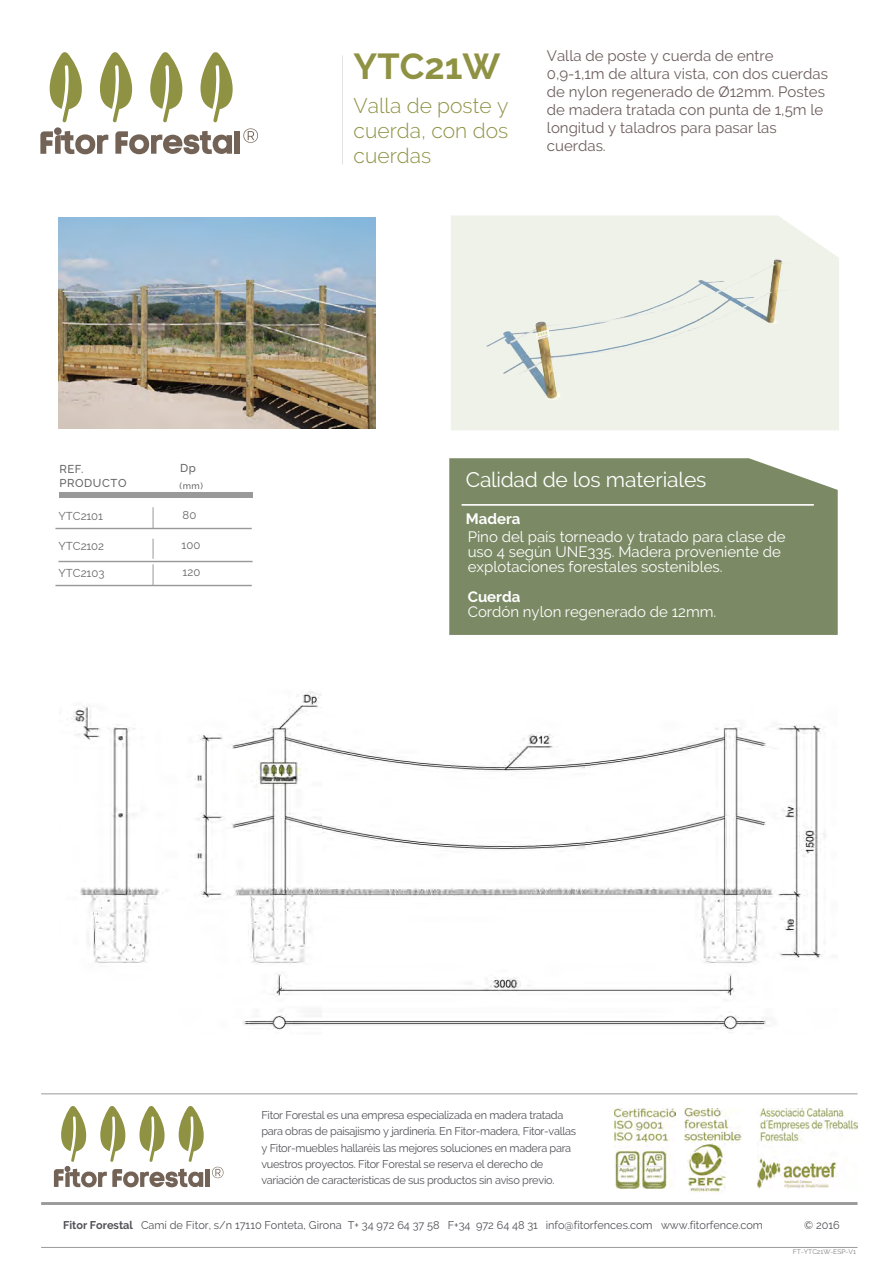
<style>
.page{position:relative;width:893px;height:1263px;background:#fff}
.page>*{position:absolute;margin:0;border:0;box-sizing:border-box;transform-origin:0 0}
.t1{font:700 36px "Raleway";color:#8f9243}
.t2{font:300 21px/25.2px "Raleway";color:#8f9243;text-align:justify}
.t3{font:21px "Raleway";letter-spacing:-.005em;color:#fff}
.t4{font:15px/18px "Raleway";color:#6d5e5d}
.t5{font:15px/15px "Raleway";color:#fff}
.t6{font:700 15px "Raleway";color:#fff}
.t7{font:700 15px "Raleway";color:#fff}
.t8{font:11.4px "Raleway";color:#666}
.t9{font:500 11.4px/13.6px "Raleway";letter-spacing:.05em;color:#666}
.t10{font:11.25px/16.4px "Raleway";letter-spacing:-.025em;color:#525258}
.t11{font:11.25px "Raleway";color:#525258}
.t12{font:500 9px "Raleway";color:#666}
.t13{font:6.75px "Raleway";color:#808080}
.s1{font-style:inherit}
.s2{font-weight:700}
</style>
<div class="page">
<div style="left:451px;top:215px;width:388px;height:215px;background:#eff2e8"></div>
<div style="left:59px;top:492px;width:194px;height:6px;background:#999"></div>
<img style="left:58px;top:218px;width:317px;height:211px">
<svg style="left:50px;top:52px;width:32px;height:70px"></svg>
<svg style="left:200px;top:52px;width:33px;height:70px"></svg>
<svg style="left:100px;top:52px;width:32px;height:70px"></svg>
<svg style="left:150px;top:52px;width:32px;height:70px"></svg>
<div style="left:235px;top:131px;width:5px;height:23px;background:#736357"></div>
<svg style="left:115px;top:131px;width:117px;height:24px"></svg>
<svg style="left:40px;top:129px;width:68px;height:26px"></svg>
<div style="left:54px;top:127px;width:8px;height:8px;border:1px solid #6d5e5d;border-radius:50%"></div>
<svg style="left:243px;top:128px;width:15px;height:15px"></svg>
<div style="left:474px;top:240px;width:320px;height:175px;background:#eff2e8"></div>
<div style="left:205px;top:1169px;width:5px;height:18px;background:#736357"></div>
<svg style="left:54px;top:1106px;width:150px;height:82px"></svg>
<svg style="left:212px;top:1167px;width:11px;height:11px"></svg>
<hr style="left:41px;top:1093px;width:816px;height:1px;background:#999">
<hr style="left:41px;top:1202px;width:816px;height:3px;background:#999">
<hr style="left:41px;top:1247px;width:816px;height:1px;background:#999">
<hr style="left:58px;top:561px;width:195px;height:1px;background:#999">
<svg style="left:153px;top:507px;width:1px;height:21px"></svg>
<hr style="left:55px;top:528px;width:197px;height:1px;background:#999">
<svg style="left:153px;top:539px;width:1px;height:46px"></svg>
<hr style="left:55px;top:585px;width:197px;height:1px;background:#999">
<div style="left:449px;top:458px;width:389px;height:177px;background:#7b8a65"></div>
<hr style="left:462px;top:504px;width:352px;height:2px;background:#fff">
<img style="left:71px;top:691px;width:755px;height:342px">
<img style="left:757px;top:1108px;width:100px;height:81px">
<img style="left:614px;top:1108px;width:61px;height:81px">
<img style="left:685px;top:1108px;width:56px;height:34px">
<img style="left:687px;top:1143px;width:39px;height:49px">
<p class="t9" style="left:59px;top:462px;width:69px">REF.<br>PRODUCTO</p>
<p class="t8" style="left:59px;top:509px;width:46px">YTC2101</p>
<p class="t8" style="left:59px;top:539px;width:47px">YTC2102</p>
<p class="t9" style="left:180px;top:461px;width:17px">Dp</p>
<p class="t12" style="left:180px;top:480px;width:25px">(mm)</p>
<p class="t8" style="left:183px;top:508px;width:15px">80</p>
<p class="t8" style="left:181px;top:538px;width:20px">100</p>
<p class="t8" style="left:59px;top:566px;width:47px">YTC2103</p>
<p class="t8" style="left:183px;top:565px;width:19px">120</p>
<h1 class="t1" style="left:354px;top:46px;width:148px">YTC21W</h1>
<h2 class="t2" style="left:354px;top:92px;width:156px">Valla de poste y cuerda, con dos cuerdas</h2>
<h3 class="t4" style="left:547px;top:47px;width:283px">Valla de poste y cuerda de entre<br>0,9-1,1m de altura vista, con dos cuerdas de nylon regenerado de Ø12mm. <span class="s1">Postes de madera tratada con punta de 1,5m le longitud y taladros para pasar las cuerdas.</span></h3>
<h2 class="t3" style="left:466px;top:468px;width:242px">Calidad de los materiales</h2>
<h3 class="t6" style="left:466px;top:510px;width:56px">Madera</h3>
<h3 class="t5" style="left:468px;top:529px;width:319px">Pino del país torneado y tratado para clase de uso 4 según UNE335. Madera proveniente de explotaciones forestales sostenibles.</h3>
<h3 class="t7" style="left:468px;top:588px;width:54px">Cuerda</h3>
<h3 class="t5" style="left:468px;top:604px;width:250px">Cordón nylon regenerado de 12mm.</h3>
<p class="t10" style="left:261px;top:1107px;width:316px">Fitor Forestal es una empresa especializada en madera tratada para obras de paisajismo y jardinería. En Fitor-madera, Fitor-vallas y Fitor-muebles hallaréis las mejores soluciones en madera para vuestros proyectos. Fitor Forestal se reserva el derecho de variación de características de sus productos sin aviso previo.</p>
<p class="t11" style="left:63px;top:1218px;width:701px"><span class="s2">Fitor Forestal</span> Camí de Fitor, s/n 17110 Fonteta, Girona T+ 34 972 64 37 58 F+34 972 64 48 31 info@fitorfences.com www.fitorfence.com</p>
<p class="t10" style="left:804px;top:1216px;width:37px">© 2016</p>
<p class="t13" style="left:793px;top:1248px;width:65px">FT-YTC21W-ESP-V<span class="s1">1</span></p>
</div>
